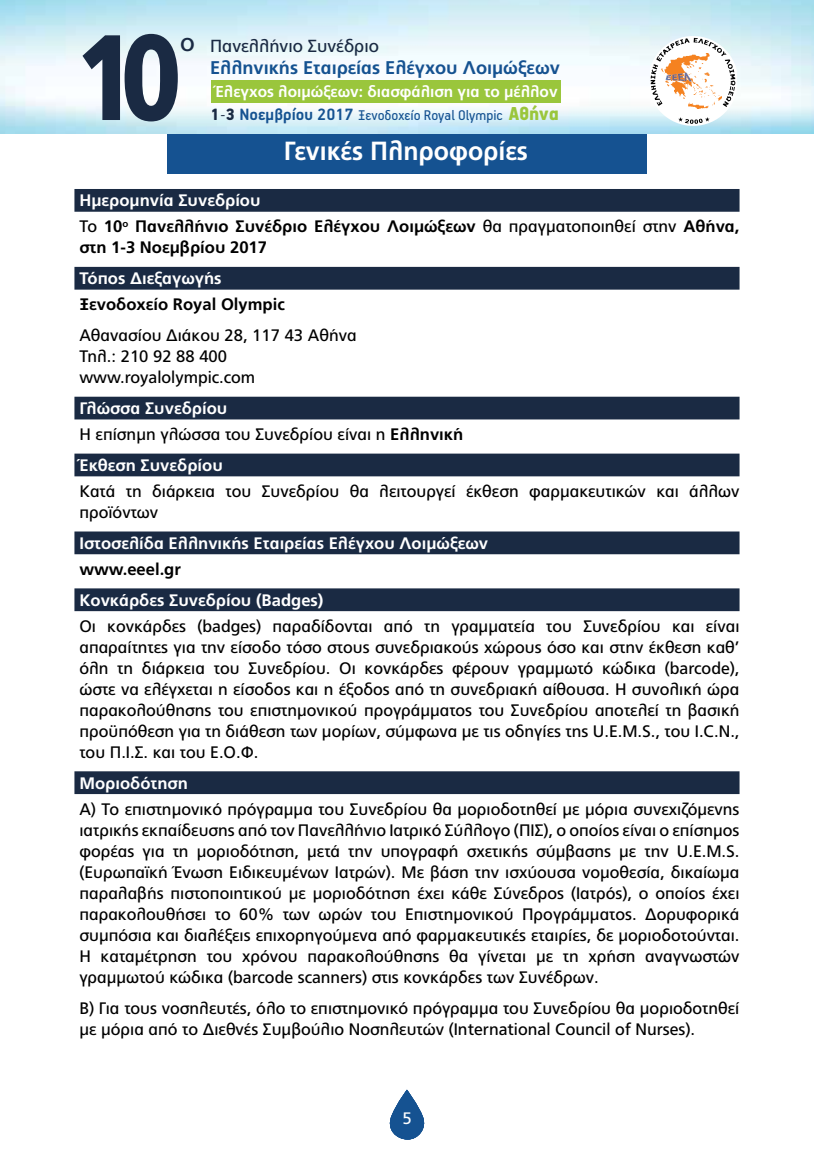
<style>
.page{position:relative;width:814px;height:1166px;background:#fff}
.page>*{position:absolute;margin:0;border:0;box-sizing:border-box;transform-origin:0 0}
.t1{font:900 121.27px "PF Catalog";color:#1a2a43;scale:.85 1}
.t2{font:700 26.25px "PF Catalog";color:#fff;scale:.95 1}
.t3{font:700 18.38px "PF Catalog";color:#155291}
.t4{font:17.5px "PF Catalog";color:#1a2a43}
.t5{font:16.62px/21px "PF Catalog";color:#000}
.t6{font:700 16.62px/25.9px "PF Catalog";color:#000}
.t7{font:700 16.62px "PF Catalog";color:#fff}
.t8{font:16.62px "PF Catalog";color:#fff}
.t9{font:15.75px "PF Handbook Pro";color:#155291}
.t10{font:700 15.75px "PF Catalog";color:#fff}
.s1{font-size:25.2px}
.s2{font-weight:900;font-size:18.38px;color:#1a2a43}
.s3{font-weight:300;font-size:18.38px;color:#1a2a43}
.s4{font-weight:700;font-size:18.38px}
.s5{font-weight:900;font-size:21px;color:#9ac63c}
.s6{color:#fff}
.s7{font-weight:400}
.s8{font-weight:700;color:#fff}
.s9{font-weight:700}
</style>
<div class="page">
<img style="left:0;top:0;width:814px;height:134px">
<svg style="left:389px;top:1089px;width:36px;height:50px"></svg>
<div style="left:211px;top:80px;width:349px;height:22px;background:#9ac63c"></div>
<svg style="left:650px;top:36px;width:86px;height:90px"></svg>
<div style="left:74px;top:189px;width:665px;height:23px;background:#1a2a43"></div>
<div style="left:74px;top:267px;width:665px;height:23px;background:#1a2a43"></div>
<div style="left:74px;top:397px;width:665px;height:22px;background:#1a2a43"></div>
<div style="left:74px;top:454px;width:665px;height:22px;background:#1a2a43"></div>
<div style="left:74px;top:531px;width:665px;height:23px;background:#1a2a43"></div>
<div style="left:74px;top:588px;width:665px;height:23px;background:#1a2a43"></div>
<div style="left:74px;top:771px;width:665px;height:23px;background:#1a2a43"></div>
<div style="left:167px;top:134px;width:479px;height:40px;background:#155291"></div>
<h1 class="t1" style="left:74px;top:7px;width:128px">10</h1>
<p class="t4" style="left:180px;top:36px;width:200px"><span class="s1">ο</span> Πανελλήνιο Συνέδριο</p>
<p class="t3" style="left:210px;top:56px;width:351px">Ελληνικής Εταιρείας Ελέγχου Λοιμώξεων</p>
<p class="t10" style="left:215px;top:83px;width:344px">Έλεγχος λοιμώξεων: διασφάλιση για το μέλλον</p>
<p class="t9" style="left:211px;top:106px;width:350px"><span class="s2">1</span><span class="s3">-</span><span class="s2">3</span> <span class="s4">Νοεμβρίου 2017</span> Ξενοδοχείο Royal Olympic <span class="s5">Αθήνα</span></p>
<h2 class="t2" style="left:284px;top:136px;width:258px">Γενικές Πληροφορίες</h2>
<p class="t6" style="left:79px;top:188px;width:661px"><span class="s6">Ημερομηνία Συνεδρίου<br></span><span class="s7">Το</span> 10<sup>ο</sup> Πανελλήνιο Συνέδριο Ελέγχου Λοιμώξεων <span class="s7">θα πραγματοποιηθεί στην</span> Αθήνα,</p>
<p class="t6" style="left:79px;top:235px;width:189px">στη 1-3 Νοεμβρίου 2017</p>
<p class="t7" style="left:79px;top:269px;width:144px">Τόπος Διεξαγωγής</p>
<p class="t6" style="left:79px;top:292px;width:207px">Ξενοδοχείο Royal Olympic</p>
<p class="t5" style="left:79px;top:325px;width:279px">Αθανασίου Διάκου 28, 117 43 Αθήνα<br>Τηλ.: 210 92 88 400 www.royalolympic.com</p>
<p class="t5" style="left:79px;top:395px;width:385px;line-height:25.9px"><span class="s8">Γλώσσα Συνεδρίου<br></span>Η επίσημη γλώσσα του Συνεδρίου είναι η <span class="s9">Ελληνική</span></p>
<p class="t7" style="left:79px;top:455px;width:145px">Έκθεση Συνεδρίου</p>
<p class="t5" style="left:79px;top:481px;width:661px">Κατά τη διάρκεια του Συνεδρίου θα λειτουργεί έκθεση φαρμακευτικών και άλλων προϊόντων</p>
<p class="t7" style="left:79px;top:533px;width:410px">Ιστοσελίδα Ελληνικής Εταιρείας Ελέγχου Λοιμώξεων</p>
<p class="t6" style="left:79px;top:556px;width:103px">www.eeel.gr</p>
<p class="t7" style="left:79px;top:590px;width:245px">Κονκάρδες Συνεδρίου (Badges)</p>
<p class="t5" style="left:79px;top:616px;width:661px;text-align:justify">Οι κονκάρδες (badges) παραδίδονται από τη γραμματεία του Συνεδρίου και είναι απαραίτητες για την είσοδο τόσο στους συνεδριακούς χώρους όσο και στην έκθεση καθ’ όλη τη διάρκεια του Συνεδρίου. Οι κονκάρδες φέρουν γραμμωτό κώδικα (barcode), ώστε να ελέγχεται η είσοδος και η έξοδος από τη συνεδριακή αίθουσα. Η συνολική ώρα παρακολούθησης του επιστημονικού προγράμματος του Συνεδρίου αποτελεί τη βασική προϋπόθεση για τη διάθεση των μορίων, σύμφωνα με τις οδηγίες της U.E.M.S., του I.C.N., του Π.Ι.Σ. και του Ε.Ο.Φ.</p>
<p class="t7" style="left:79px;top:773px;width:110px">Μοριοδότηση</p>
<p class="t5" style="left:79px;top:798px;width:661px;text-align:justify">Α) Το επιστημονικό πρόγραμμα του Συνεδρίου θα μοριοδοτηθεί με μόρια συνεχιζόμενης ιατρικής εκπαίδευσης από τον Πανελλήνιο Ιατρικό Σύλλογο (ΠΙΣ), ο οποίος είναι ο επίσημος φορέας για τη μοριοδότηση, μετά την υπογραφή σχετικής σύμβασης με την U.E.M.S. (Ευρωπαϊκή Ένωση Ειδικευμένων Ιατρών). Με βάση την ισχύουσα νομοθεσία, δικαίωμα παραλαβής πιστοποιητικού με μοριοδότηση έχει κάθε Σύνεδρος (Iατρός), ο οποίος έχει παρακολουθήσει το 60% των ωρών του Επιστημονικού Προγράμματος. Δορυφορικά συμπόσια και διαλέξεις επιχορηγούμενα από φαρμακευτικές εταιρίες, δε μοριοδοτούνται.<br>Η καταμέτρηση του χρόνου παρακολούθησης θα γίνεται με τη χρήση αναγνωστών γραμμωτού κώδικα (barcode scanners) στις κονκάρδες των Συνέδρων.</p>
<p class="t5" style="left:79px;top:997px;width:661px">Β) Για τους νοσηλευτές, όλο το επιστημονικό πρόγραμμα του Συνεδρίου θα μοριοδοτηθεί με μόρια από το Διεθνές Συμβούλιο Νοσηλευτών (International Council of Nurses).</p>
<p class="t8" style="left:402px;top:1108px;width:11px">5</p>
</div>
